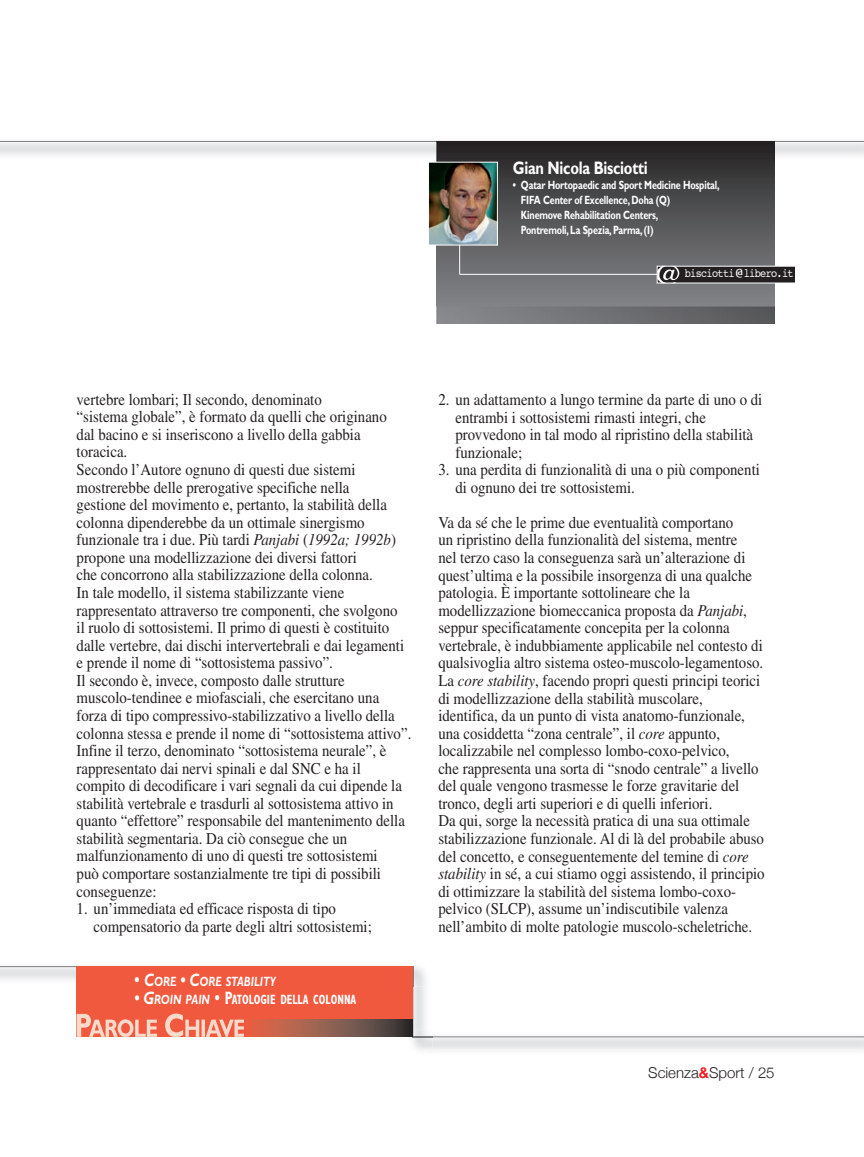
<style>
.page{position:relative;width:864px;height:1157px;background:#fff}
.page>*{position:absolute;margin:0;border:0;box-sizing:border-box;transform-origin:0 0}
.t1{font:700 18.15px "Gill Sans";letter-spacing:-.02em;color:#fff;scale:.8 1}
.t2{font:16.5px/17.5px "Times";color:#231f20;scale:.9 1}
.t3{font:300 15px "Helvetica Neue";color:#231f20}
.t4{font:700 condensed 13.5px "Gill Sans";color:#fff;scale:.8 1}
.t5{font:italic 700 13.5px "Gill Sans";color:#fff;scale:.8 1}
.t6{font:700 12px/15px "Gill Sans";letter-spacing:-.02em;color:#fff;scale:.75 1}
.t7{font:12px "Courier";letter-spacing:-.06em;color:#fff;scale:.84 1}
.s1{font-style:italic}
.s2{font-style:normal;font-stretch:condensed;font-size:18px}
.s3{font-size:18px}
.s4{font-style:italic;font-stretch:normal;font-size:18px}
.s5{font-style:italic;font-stretch:normal}
.s6{font-weight:700;color:#ee1d23}
</style>
<div class="page">
<hr style="left:412px;top:1036px;width:451px;height:1px;background:#808285">
<img style="left:406px;top:986px;width:26px;height:68px">
<svg style="left:412px;top:1036px;width:20px;height:1px"></svg>
<hr style="left:412px;top:966px;width:1px;height:70px;background:#808285">
<img style="left:0;top:140px;width:863px;height:21px">
<hr style="left:0;top:141px;width:863px;height:1px;background:#808285">
<img style="left:0;top:966px;width:425px;height:20px">
<svg style="left:412px;top:966px;width:1px;height:20px"></svg>
<hr style="left:0;top:966px;width:412px;height:1px;background:#808285">
<img style="left:437px;top:141px;width:337px;height:183px">
<div style="left:77px;top:966px;width:335px;height:70px;background:#f0593e"></div>
<svg style="left:77px;top:1013px;width:167px;height:24px"></svg>
<img style="left:252px;top:1019px;width:160px;height:17px">
<hr style="left:459px;top:274px;width:224px;height:1px;background:#fff">
<hr style="left:459px;top:239px;width:1px;height:35px;background:#fff">
<img style="left:430px;top:164px;width:65px;height:79px">
<div style="left:428px;top:162px;width:69px;height:83px;border:1px solid #fff"></div>
<div style="left:657px;top:266px;width:137px;height:17px;background:#231f20"></div>
<svg style="left:657px;top:266px;width:22px;height:17px"></svg>
<p class="t1" style="left:512px;top:161px;width:170px">Gian Nicola Bisciotti</p>
<p class="t6" style="left:520px;top:179px;width:266px;text-indent:-8px">• Qatar Hortopaedic and Sport Medicine Hospital, FIFA Center of Excellence, Doha (Q)<br>Kinemove Rehabilitation Centers,<br>Pontremoli, La Spezia, Parma, (I)</p>
<p class="t7" style="left:684px;top:268px;width:131px">bisciotti@libero.it</p>
<p class="t2" style="left:77px;top:392px;width:373px">vertebre lombari; Il secondo, denominato<br>“sistema globale”, è formato da quelli che originano<br>dal bacino e si inseriscono a livello della gabbia toracica.<br>Secondo l’Autore ognuno di questi due sistemi mostrerebbe delle prerogative specifiche nella<br>gestione del movimento e, pertanto, la stabilità della colonna dipenderebbe da un ottimale sinergismo funzionale tra i due. Più tardi <span class="s1">Panjabi</span> (<span class="s1">1992a; 1992b</span>) propone una modellizzazione dei diversi fattori<br>che concorrono alla stabilizzazione della colonna.<br>In tale modello, il sistema stabilizzante viene rappresentato attraverso tre componenti, che svolgono<br>il ruolo di sottosistemi. Il primo di questi è costituito dalle vertebre, dai dischi intervertebrali e dai legamenti e prende il nome di “sottosistema passivo”.<br>Il secondo è, invece, composto dalle strutture muscolo-tendinee e miofasciali, che esercitano una forza di tipo compressivo-stabilizzativo a livello della colonna stessa e prende il nome di “sottosistema attivo”.<br>Infine il terzo, denominato “sottosistema neurale”, è rappresentato dai nervi spinali e dal SNC e ha il compito di decodificare i vari segnali da cui dipende la stabilità vertebrale e trasdurli al sottosistema attivo in quanto “effettore” responsabile del mantenimento della stabilità segmentaria. Da ciò consegue che un malfunzionamento di uno di questi tre sottosistemi<br>può comportare sostanzialmente tre tipi di possibili conseguenze:</p>
<p class="t2" style="left:94px;top:901px;width:310px;text-indent:-17px">1. un’immediata ed efficace risposta di tipo compensatorio da parte degli altri sottosistemi;</p>
<p class="t5" style="left:134px;top:976px;width:178px"><span class="s2">•</span> <span class="s3">C</span>ORE <span class="s3">• C</span>ORE STABILITY</p>
<p class="t4" style="left:134px;top:994px;width:279px"><span class="s4">• G</span><span class="s5">ROIN PAIN</span> <span class="s3">• P</span>ATOLOGIE DELLA COLONNA</p>
<p class="t2" style="left:455px;top:392px;width:342px;text-indent:-17px">2. un adattamento a lungo termine da parte di uno o di entrambi i sottosistemi rimasti integri, che provvedono in tal modo al ripristino della stabilità funzionale;</p>
<p class="t2" style="left:455px;top:462px;width:340px;text-indent:-17px">3. una perdita di funzionalità di una o più componenti di ognuno dei tre sottosistemi.</p>
<p class="t2" style="left:438px;top:515px;width:364px">Va da sé che le prime due eventualità comportano<br>un ripristino della funzionalità del sistema, mentre<br>nel terzo caso la conseguenza sarà un’alterazione di quest’ultima e la possibile insorgenza di una qualche patologia. È importante sottolineare che la modellizzazione biomeccanica proposta da <span class="s1">Panjabi</span>, seppur specificatamente concepita per la colonna vertebrale, è indubbiamente applicabile nel contesto di qualsivoglia altro sistema osteo-muscolo-legamentoso.<br>La <span class="s1">core stability</span>, facendo propri questi principi teorici di modellizzazione della stabilità muscolare, identifica, da un punto di vista anatomo-funzionale, una cosiddetta “zona centrale”, il <span class="s1">core</span> appunto, localizzabile nel complesso lombo-coxo-pelvico,<br>che rappresenta una sorta di “snodo centrale” a livello del quale vengono trasmesse le forze gravitarie del tronco, degli arti superiori e di quelli inferiori.<br>Da qui, sorge la necessità pratica di una sua ottimale stabilizzazione funzionale. Al di là del probabile abuso del concetto, e conseguentemente del temine di <span class="s1">core stability</span> in sé, a cui stiamo oggi assistendo, il principio di ottimizzare la stabilità del sistema lombo-coxo&shy;pelvico (SLCP), assume un’indiscutibile valenza nell’ambito di molte patologie muscolo-scheletriche.</p>
<p class="t3" style="left:648px;top:1063px;width:128px">Scienza<span class="s6">&amp;</span>Sport / 25</p>
</div>
